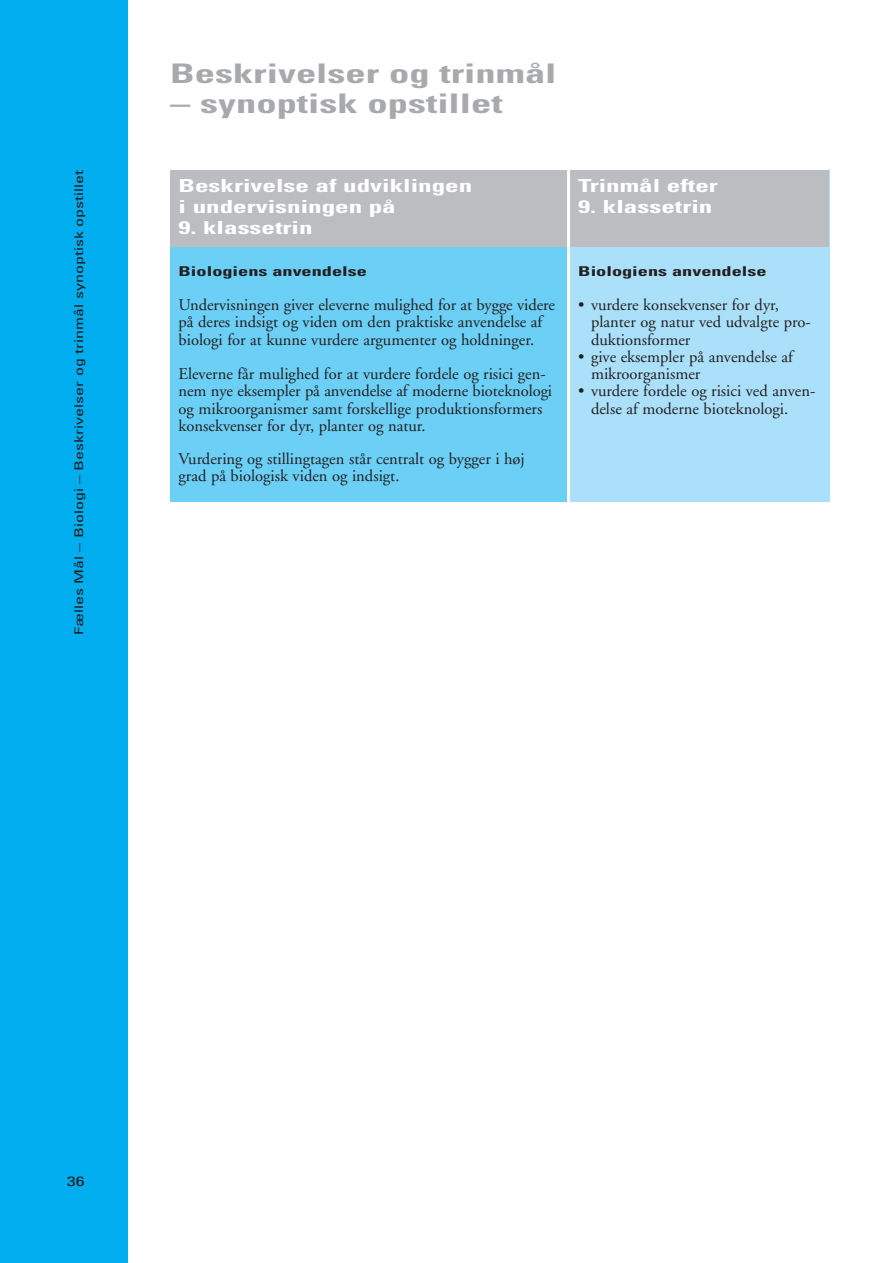
<style>
.page{position:relative;width:893px;height:1263px;background:#fff}
.page>*{position:absolute;margin:0;border:0;box-sizing:border-box;transform-origin:0 0}
.t1{font:700 condensed 27px "Univers";color:#a8a9ad;scale:1.5 1}
.t2{font:700 condensed 18px/21px "Univers";color:#fff;scale:1.5 1}
.t3{font:16.5px/17.2px "Adobe Garamond";color:#231f20}
.t4{font:700 condensed 13.5px "Univers";color:#231f20;scale:1.5 1}
.t5{font:condensed 13.5px "Univers";color:#231f20;scale:1.5 1}
.t6{font:condensed 12px "Univers";color:#231f20;scale:1.5 1}
</style>
<div class="page">
<div style="left:0;top:0;width:128px;height:1263px;background:#00aeef"></div>
<div style="left:170px;top:170px;width:659px;height:332px;background:#6bcff6"></div>
<div style="left:569px;top:170px;width:260px;height:332px;background:#aae0f9"></div>
<div style="left:170px;top:170px;width:659px;height:77px;background:#bcbdc0"></div>
<hr style="left:567px;top:162px;width:3px;height:1022px;background:#fff">
<h1 class="t1" style="left:170px;top:64px;width:259px">Beskrivelser og trinmål</h1>
<h1 class="t1" style="left:170px;top:94px;width:223px">– synoptisk opstillet</h1>
<p class="t6" style="left:74px;top:635px;width:312px;rotate:-90deg">Fælles Mål – Biologi – Beskrivelser og trinmål synoptisk opstillet</p>
<p class="t2" style="left:179px;top:176px;width:197px">Beskrivelse af udviklingen i undervisningen på</p>
<p class="t2" style="left:179px;top:218px;width:91px">9. klassetrin</p>
<p class="t4" style="left:179px;top:266px;width:127px">Biologiens anvendelse</p>
<p class="t3" style="left:179px;top:298px;width:378px">Undervisningen giver eleverne mulighed for at bygge videre på deres indsigt og viden om den praktiske anvendelse af biologi for at kunne vurdere argumenter og holdninger.</p>
<p class="t3" style="left:179px;top:367px;width:375px">Eleverne får mulighed for at vurdere fordele og risici gen&shy;nem nye eksempler på anvendelse af moderne bioteknologi og mikroorganismer samt forskellige produktionsformers konsekvenser for dyr, planter og natur.</p>
<p class="t3" style="left:179px;top:452px;width:348px;line-height:16.5px">Vurdering og stillingtagen står centralt og bygger i høj grad på biologisk viden og indsigt.</p>
<p class="t2" style="left:578px;top:176px;width:95px">Trinmål efter</p>
<p class="t2" style="left:578px;top:197px;width:91px">9. klassetrin</p>
<p class="t4" style="left:578px;top:266px;width:127px">Biologiens anvendelse</p>
<p class="t3" style="left:591px;top:298px;width:221px;text-indent:-13px">• vurdere konsekvenser for dyr, planter og natur ved udvalgte pro&shy;duktionsformer</p>
<p class="t3" style="left:591px;top:349px;width:204px;text-indent:-13px">• give eksempler på anvendelse af mikroorganismer</p>
<p class="t3" style="left:591px;top:384px;width:226px;text-indent:-13px">• vurdere fordele og risici ved anven&shy;delse af moderne bioteknologi.</p>
<p class="t5" style="left:67px;top:1176px;width:13px">36</p>
</div>
